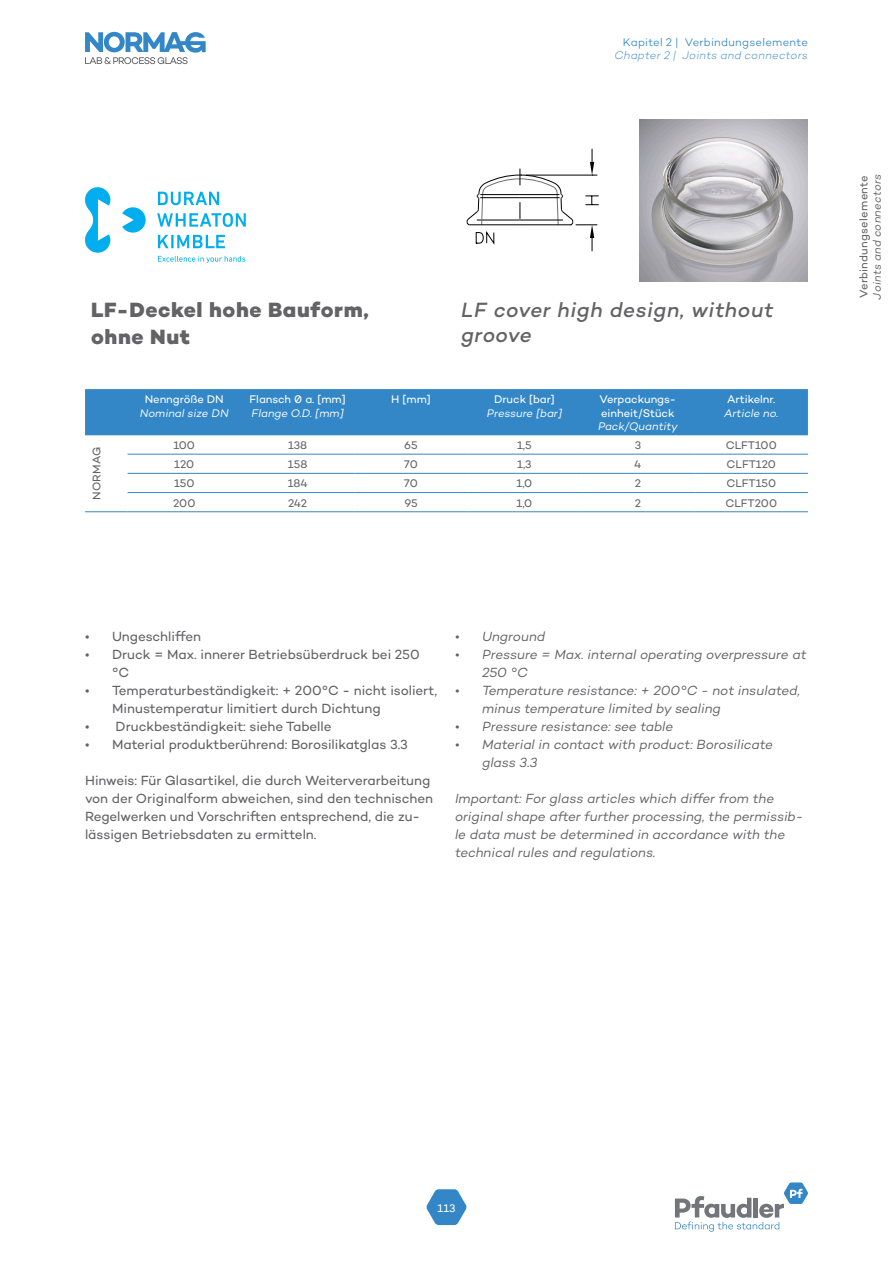
<style>
.page{position:relative;width:893px;height:1263px;background:#fff}
.page>*{position:absolute;margin:0;border:0;box-sizing:border-box;transform-origin:0 0}
.t1{font:italic 500 21px/25.2px "Campton";letter-spacing:.03em;color:#636366}
.t2{font:800 21px/27px "Campton";letter-spacing:.03em;color:#636366}
.t3{font:13.5px/18px "Campton";letter-spacing:-.005em;color:#636366}
.t4{font:italic 13.5px/18px "Campton";letter-spacing:-.005em;color:#636366}
.t5{font:11.25px "Campton";color:#636366}
.t6{font:11.25px/13.5px "Campton";color:#fff}
.t7{font:italic 11.25px "Campton";color:#fff}
.t8{font:300 11.25px "Campton";letter-spacing:.025em;color:#3387c7}
.t9{font:italic 300 11.25px "Campton";letter-spacing:.025em;color:#3387c7}
.t10{font:11.25px "Campton";letter-spacing:.025em;color:#636366}
.t11{font:italic 11.25px "Campton";letter-spacing:.02em;color:#636366}
</style>
<div class="page">
<svg style="left:426px;top:1189px;width:41px;height:36px"></svg>
<svg style="left:85px;top:32px;width:121px;height:32px"></svg>
<svg style="left:675px;top:1182px;width:133px;height:50px"></svg>
<svg style="left:85px;top:187px;width:61px;height:66px"></svg>
<svg style="left:158px;top:192px;width:61px;height:13px"></svg>
<svg style="left:158px;top:235px;width:67px;height:13px"></svg>
<svg style="left:157px;top:213px;width:89px;height:14px"></svg>
<svg style="left:158px;top:256px;width:87px;height:7px"></svg>
<img style="left:640px;top:119px;width:168px;height:162px">
<svg style="left:466px;top:148px;width:133px;height:104px"></svg>
<div style="left:85px;top:389px;width:723px;height:46px;background:#3387c7"></div>
<hr style="left:128px;top:454px;width:113px;height:1px;background:#3387c7">
<hr style="left:241px;top:454px;width:113px;height:1px;background:#3387c7">
<hr style="left:354px;top:454px;width:114px;height:1px;background:#3387c7">
<hr style="left:468px;top:454px;width:113px;height:1px;background:#3387c7">
<hr style="left:581px;top:454px;width:113px;height:1px;background:#3387c7">
<hr style="left:694px;top:454px;width:114px;height:1px;background:#3387c7">
<hr style="left:128px;top:473px;width:113px;height:1px;background:#3387c7">
<hr style="left:241px;top:473px;width:113px;height:1px;background:#3387c7">
<hr style="left:354px;top:473px;width:114px;height:1px;background:#3387c7">
<hr style="left:468px;top:473px;width:113px;height:1px;background:#3387c7">
<hr style="left:581px;top:473px;width:113px;height:1px;background:#3387c7">
<hr style="left:694px;top:473px;width:114px;height:1px;background:#3387c7">
<hr style="left:128px;top:492px;width:113px;height:1px;background:#3387c7">
<hr style="left:354px;top:492px;width:114px;height:1px;background:#3387c7">
<hr style="left:468px;top:492px;width:113px;height:1px;background:#3387c7">
<hr style="left:581px;top:492px;width:113px;height:1px;background:#3387c7">
<hr style="left:694px;top:492px;width:114px;height:1px;background:#3387c7">
<hr style="left:128px;top:511px;width:113px;height:1px;background:#3387c7">
<hr style="left:354px;top:511px;width:114px;height:1px;background:#3387c7">
<hr style="left:468px;top:511px;width:113px;height:1px;background:#3387c7">
<hr style="left:581px;top:511px;width:113px;height:1px;background:#3387c7">
<hr style="left:694px;top:511px;width:114px;height:1px;background:#3387c7">
<hr style="left:85px;top:511px;width:43px;height:1px;background:#3387c7">
<hr style="left:241px;top:492px;width:113px;height:1px;background:#3387c7">
<hr style="left:241px;top:511px;width:113px;height:1px;background:#3387c7">
<p class="t8" style="left:623px;top:35px;width:186px">Kapitel 2 | Verbindungselemente</p>
<p class="t9" style="left:614px;top:48px;width:195px">Chapter 2 | Joints and connectors</p>
<h1 class="t2" style="left:91px;top:296px;width:279px">LF-Deckel hohe Bauform, ohne Nut</h1>
<h1 class="t1" style="left:461px;top:297px;width:314px">LF cover high design, without groove</h1>
<p class="t6" style="left:145px;top:392px;width:81px">Nenngröße DN</p>
<p class="t7" style="left:140px;top:406px;width:90px">Nominal size DN</p>
<p class="t6" style="left:250px;top:392px;width:98px">Flansch 0 a. [mm]</p>
<p class="t7" style="left:252px;top:406px;width:94px">Flange O.D. [mm]</p>
<p class="t6" style="left:391px;top:392px;width:41px">H [mm]</p>
<p class="t6" style="left:494px;top:392px;width:62px">Druck [bar]</p>
<p class="t7" style="left:487px;top:406px;width:77px">Pressure [bar]</p>
<p class="t6" style="left:599px;top:392px;width:78px">Verpackungs&shy;einheit/Stück</p>
<p class="t7" style="left:598px;top:419px;width:81px">Pack/Quantity</p>
<p class="t6" style="left:727px;top:392px;width:50px">Artikelnr.</p>
<p class="t7" style="left:724px;top:406px;width:56px">Article no.</p>
<p class="t5" style="left:90px;top:500px;width:54px;rotate:-90deg">NORMAG</p>
<p class="t5" style="left:173px;top:438px;width:23px">100</p>
<p class="t5" style="left:288px;top:438px;width:21px">138</p>
<p class="t5" style="left:404px;top:438px;width:15px">65</p>
<p class="t5" style="left:517px;top:438px;width:16px">1,5</p>
<p class="t5" style="left:635px;top:438px;width:8px">3</p>
<p class="t5" style="left:726px;top:438px;width:52px">CLFT100</p>
<p class="t5" style="left:174px;top:457px;width:21px">120</p>
<p class="t5" style="left:288px;top:457px;width:21px">158</p>
<p class="t5" style="left:404px;top:457px;width:15px">70</p>
<p class="t5" style="left:517px;top:457px;width:16px">1,3</p>
<p class="t5" style="left:634px;top:457px;width:9px">4</p>
<p class="t5" style="left:727px;top:457px;width:51px">CLFT120</p>
<p class="t5" style="left:174px;top:477px;width:22px">150</p>
<p class="t5" style="left:288px;top:477px;width:21px">184</p>
<p class="t5" style="left:404px;top:477px;width:15px">70</p>
<p class="t5" style="left:517px;top:477px;width:17px">1,0</p>
<p class="t5" style="left:635px;top:477px;width:8px">2</p>
<p class="t5" style="left:726px;top:477px;width:51px">CLFT150</p>
<p class="t5" style="left:173px;top:496px;width:24px">200</p>
<p class="t5" style="left:288px;top:496px;width:21px">242</p>
<p class="t5" style="left:404px;top:496px;width:15px">95</p>
<p class="t5" style="left:517px;top:496px;width:17px">1,0</p>
<p class="t5" style="left:635px;top:496px;width:8px">2</p>
<p class="t5" style="left:725px;top:496px;width:53px">CLFT200</p>
<p class="t3" style="left:85px;top:627px;width:118px">• Ungeschliffen</p>
<p class="t3" style="left:112px;top:645px;width:309px;text-indent:-27px">• Druck = Max. innerer Betriebsüberdruck bei 250 °C</p>
<p class="t3" style="left:112px;top:681px;width:327px;text-indent:-27px">• Temperaturbeständigkeit: + 200°C - nicht isoliert,<br>Minustemperatur limitiert durch Dichtung</p>
<p class="t3" style="left:85px;top:717px;width:248px">• Druckbeständigkeit: siehe Tabelle</p>
<p class="t3" style="left:85px;top:735px;width:324px">• Material produktberührend: Borosilikatglas 3.3</p>
<p class="t3" style="left:85px;top:771px;width:349px">Hinweis: Für Glasartikel, die durch Weiterverarbeitung von der Originalform abweichen, sind den technischen Regelwerken und Vorschriften entsprechend, die zu&shy;lässigen Betriebsdaten zu ermitteln.</p>
<p class="t4" style="left:455px;top:627px;width:92px">• Unground</p>
<p class="t4" style="left:482px;top:645px;width:326px;text-indent:-27px">• Pressure = Max. internal operating overpressure at<br>250 °C</p>
<p class="t4" style="left:482px;top:681px;width:320px;text-indent:-27px">• Temperature resistance: + 200°C - not insulated, minus temperature limited by sealing</p>
<p class="t4" style="left:455px;top:717px;width:220px">• Pressure resistance: see table</p>
<p class="t4" style="left:482px;top:735px;width:293px;text-indent:-27px">• Material in contact with product: Borosilicate glass 3.3</p>
<p class="t4" style="left:455px;top:789px;width:350px">Important: For glass articles which differ from the original shape after further processing, the permissib&shy;le data must be determined in accordance with the technical rules and regulations.</p>
<p class="t10" style="left:856px;top:298px;width:125px;rotate:-90deg">Verbindungselemente</p>
<p class="t11" style="left:870px;top:300px;width:127px;rotate:-90deg">Joints and connectors</p>
<p class="t6" style="left:438px;top:1201px;width:19px">113</p>
</div>
